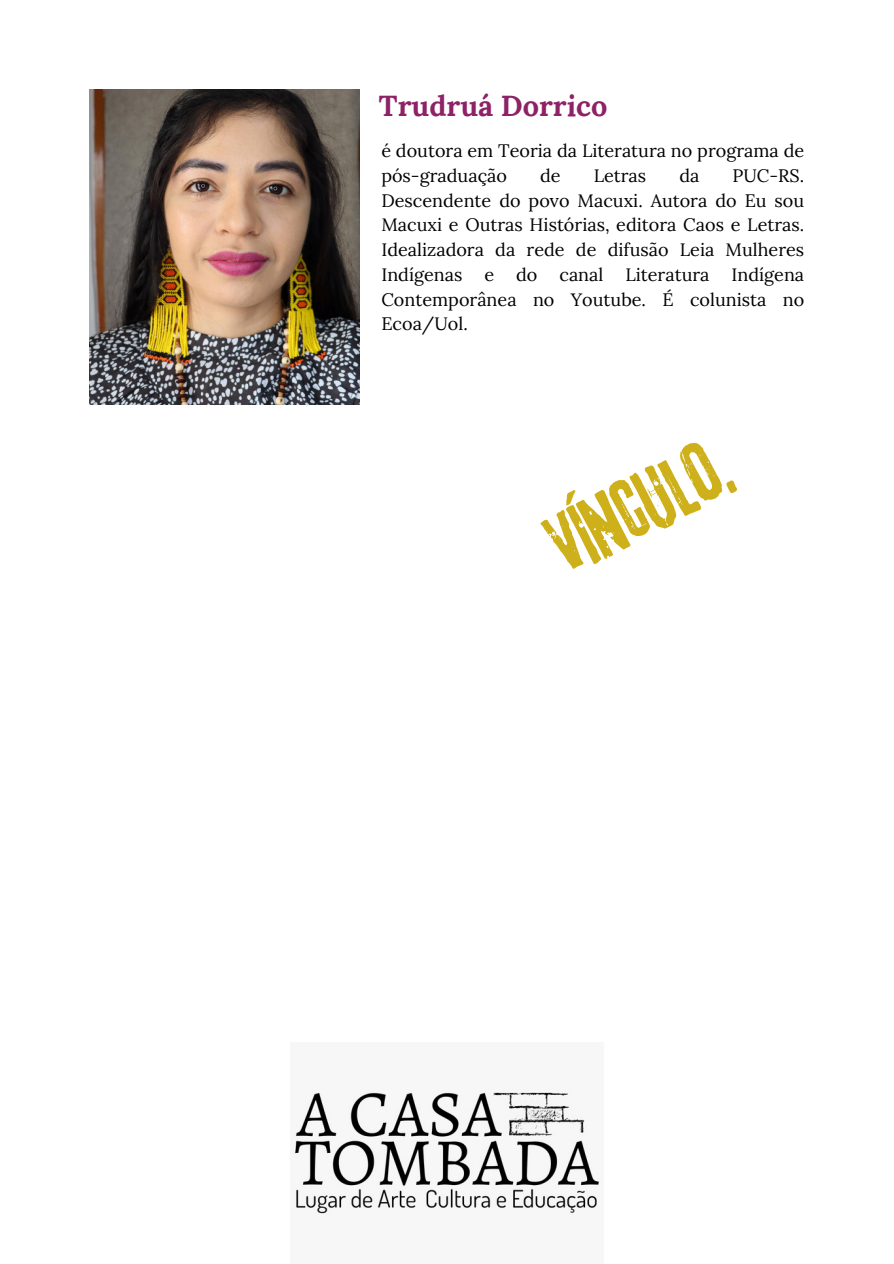
<style>
.page{position:relative;width:894px;height:1264px;background:#fff}
.page>*{position:absolute;margin:0;border:0;box-sizing:border-box;transform-origin:0 0}
.t1{font:82.05px "Lava Pro Grunge";color:#ceb01a}
.t2{font:700 28.8px "Lora";color:#8d2266}
.t3{font:18px/24.8px "Lora";color:#000}
</style>
<div class="page">
<img style="left:294px;top:1090px;width:306px;height:124px">
<img style="left:89px;top:89px;width:270px;height:315px">
<p class="t2" style="left:379px;top:87px;width:230px">Trudruá Dorrico</p>
<h2 class="t3" style="left:381px;top:138px;width:424px">é doutora em Teoria da Literatura no programa de pós-graduação</h2>
<h2 class="t3" style="left:540px;top:163px;width:22px">de</h2>
<h2 class="t3" style="left:593px;top:163px;width:54px">Letras</h2>
<h2 class="t3" style="left:679px;top:163px;width:22px">da</h2>
<h2 class="t3" style="left:381px;top:163px;width:424px;text-align:justify;text-indent:351px">PUC-RS.<br>Descendente do povo Macuxi. Autora do Eu sou Macuxi e Outras Histórias, editora Caos e Letras.<br>Idealizadora da rede de difusão Leia Mulheres Indígenas e do canal Literatura Indígena Contemporânea no Youtube. É colunista no Ecoa/Uol.</h2>
<p class="t1" style="left:533px;top:509px;width:194px;rotate:-27deg">Vínculo.</p>
</div>
